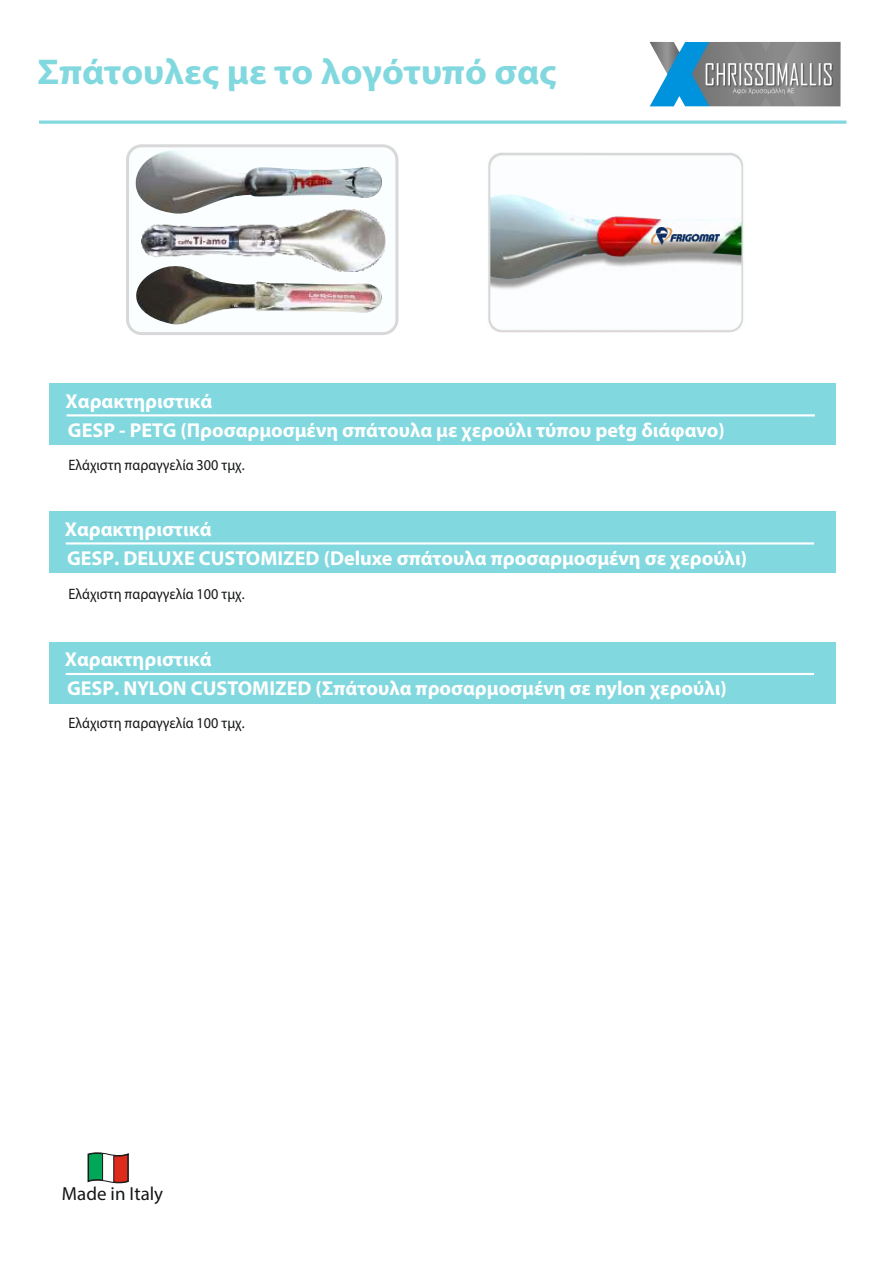
<style>
.page{position:relative;width:893px;height:1263px;background:#fff}
.page>*{position:absolute;margin:0;border:0;box-sizing:border-box;transform-origin:0 0}
.t1{font:700 36px "Myriad Pro";color:#82d8df;scale:1.05 1}
.t2{font:700 20.1px/28.8px "Myriad Pro";color:#fff}
.t3{font:18.9px "Myriad Pro";color:#151616}
.t4{font:15.15px "Myriad Pro";color:#151616;scale:.94 1}
</style>
<div class="page">
<div style="left:486px;top:152px;width:260px;height:180px;background:#fbfefe;border-radius:14px"></div>
<img style="left:488px;top:153px;width:255px;height:179px;border-radius:14px">
<img style="left:651px;top:227px;width:68px;height:18px">
<div style="left:126px;top:144px;width:272px;height:191px;background:#fbfefe;border:3px solid #d8d8d8;border-radius:14px"></div>
<img style="left:136px;top:271px;width:246px;height:54px">
<img style="left:126px;top:144px;width:263px;height:70px">
<img style="left:141px;top:209px;width:244px;height:62px">
<hr style="left:39px;top:121px;width:807px;height:3px;background:#82d8df">
<img style="left:649px;top:42px;width:192px;height:64px">
<svg style="left:87px;top:1152px;width:42px;height:32px"></svg>
<div style="left:50px;top:383px;width:786px;height:62px;background:#82d8df"></div>
<hr style="left:67px;top:414px;width:748px;height:2px;background:#fff">
<div style="left:49px;top:511px;width:786px;height:62px;background:#82d8df"></div>
<hr style="left:66px;top:542px;width:748px;height:2px;background:#fff">
<div style="left:49px;top:642px;width:786px;height:61px;background:#82d8df"></div>
<hr style="left:66px;top:673px;width:748px;height:2px;background:#fff">
<h1 class="t1" style="left:37px;top:57px;width:496px">Σπάτουλες με το λογότυπό σας</h1>
<p class="t2" style="left:66px;top:388px;width:148px">Χαρακτηριστικά</p>
<p class="t2" style="left:68px;top:417px;width:658px">GESP - PETG (Προσαρμοσμένη σπάτουλα με χερούλι τύπου petg διάφανο)</p>
<p class="t4" style="left:69px;top:459px;width:189px">Ελάχιστη παραγγελία 300 τμχ.</p>
<p class="t2" style="left:65px;top:516px;width:684px">Χαρακτηριστικά<br>GESP. DELUXE CUSTOMIZED (Deluxe σπάτουλα προσαρμοσμένη σε χερούλι)</p>
<p class="t4" style="left:69px;top:587px;width:189px">Ελάχιστη παραγγελία 100 τμχ.</p>
<p class="t2" style="left:65px;top:647px;width:664px">Χαρακτηριστικά<br>GESP. NYLON CUSTOMIZED (Σπάτουλα προσαρμοσμένη σε nylon χερούλι)</p>
<p class="t4" style="left:69px;top:716px;width:189px">Ελάχιστη παραγγελία 100 τμχ.</p>
<p class="t3" style="left:62px;top:1186px;width:103px">Made in Italy</p>
</div>
